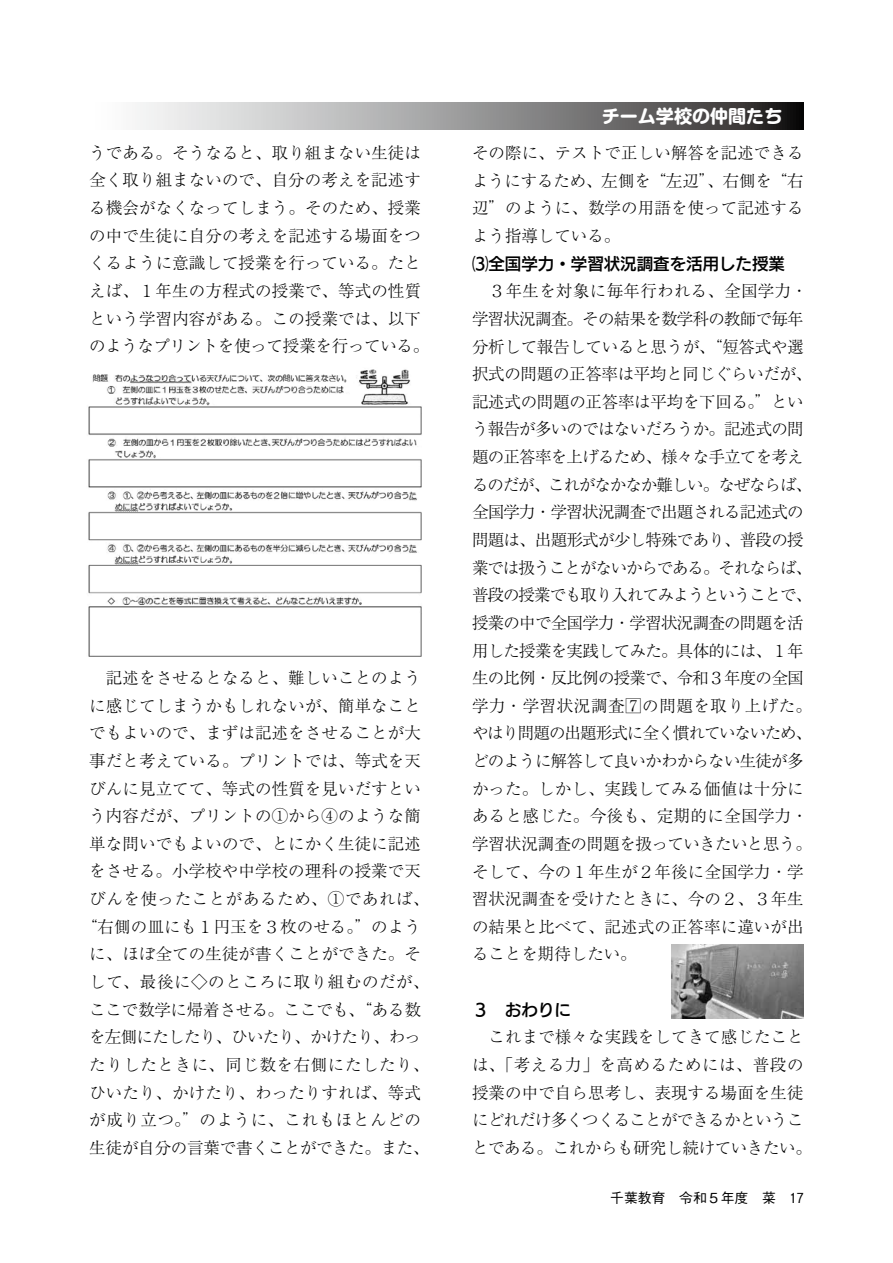
<style>
.page{position:relative;width:893px;height:1263px;background:#fff}
.page>*{position:absolute;margin:0;border:0;box-sizing:border-box;transform-origin:0 0}
.t1{font:700 18px "Shin M Go Pro";color:#fff}
.t2{font:300 16.5px/27.6px "Ryumin Pro";letter-spacing:.005em;color:#000}
.t3{font:300 16.5px/27.6px "Ryumin Pro";letter-spacing:-.045em;color:#000}
.t4{font:16.5px "UD Kakugo Large Pr 6 DB";color:#000}
.t5{font:500 13.8px "Gothic BBB Pro";color:#000}
</style>
<div class="page">
<svg style="left:137px;top:102px;width:667px;height:28px;background:#939293"></svg>
<img style="left:88px;top:369px;width:334px;height:288px">
<img style="left:672px;top:944px;width:132px;height:74px">
<p class="t2" style="left:89px;top:138px;width:341px">うである。そうなると、取り組まない生徒は全く取り組まないので、自分の考えを記述する機会がなくなってしまう。そのため、授業の中で生徒に自分の考えを記述する場面をつくるように意識して授業を行っている。たとえば、１年生の方程式の授業で、等式の性質という学習内容がある。この授業では、以下のようなプリントを使って授業を行っている。</p>
<p class="t2" style="left:81px;top:663px;width:350px;text-align:center">　記述をさせるとなると、難しいことのように感じてしまうかもしれないが、簡単なことでもよいので、まずは記述をさせることが大事だと考えている。プリントでは、等式を天びんに見立てて、等式の性質を見いだすという内容だが、プリントの①から④のような簡単な問いでもよいので、とにかく生徒に記述をさせる。小学校や中学校の理科の授業で天びんを使ったことがあるため、①であれば、“右側の皿にも１円玉を３枚のせる。”のように、ほぼ全ての生徒が書くことができた。そして、最後に◇のところに取り組むのだが、ここで数学に帰着させる。ここでも、“ある数を左側にたしたり、ひいたり、かけたり、わったりしたときに、同じ数を右側にたしたり、ひいたり、かけたり、わったりすれば、等式が成り立つ。”のように、これもほとんどの生徒が自分の言葉で書くことができた。また、</p>
<p class="t1" style="left:602px;top:101px;width:182px">チーム学校の仲間たち</p>
<p class="t2" style="left:472px;top:138px;width:333px;text-align:justify">その際に、テストで正しい解答を記述できるようにするため、左側を“左辺”、右側を“右辺”のように、数学の用語を使って記述するよう指導している。</p>
<p class="t4" style="left:472px;top:254px;width:315px">⑶全国学力・学習状況調査を活用した授業</p>
<p class="t3" style="left:472px;top:276px;width:341px">　３年生を対象に毎年行われる、全国学力・学習状況調査。その結果を数学科の教師で毎年分析して報告していると思うが、“短答式や選択式の問題の正答率は平均と同じぐらいだが、記述式の問題の正答率は平均を下回る。”という報告が多いのではないだろうか。記述式の問題の正答率を上げるため、様々な手立てを考えるのだが、これがなかなか難しい。なぜならば、全国学力・学習状況調査で出題される記述式の問題は、出題形式が少し特殊であり、普段の授業では扱うことがないからである。それならば、普段の授業でも取り入れてみようということで、授業の中で全国学力・学習状況調査の問題を活用した授業を実践してみた。具体的には、１年生の比例・反比例の授業で、令和３年度の全国学力・学習状況調査7の問題を取り上げた。やはり問題の出題形式に全く慣れていないため、どのように解答して良いかわからない生徒が多かった。しかし、実践してみる価値は十分にあると感じた。今後も、定期的に全国学力・学習状況調査の問題を扱っていきたいと思う。そして、今の１年生が２年後に全国学力・学習状況調査を受けたときに、今の２、３年生の結果と比べて、記述式の正答率に違いが出ることを期待したい。</p>
<p class="t4" style="left:472px;top:1000px;width:100px">３　おわりに</p>
<p class="t2" style="left:472px;top:1022px;width:341px">　これまで様々な実践をしてきて感じたことは、「考える力」を高めるためには、普段の授業の中で自ら思考し、表現する場面を生徒にどれだけ多くつくることができるかということである。これからも研究し続けていきたい。</p>
<p class="t5" style="left:610px;top:1186px;width:195px">千葉教育　令和５年度　菜　17</p>
</div>
